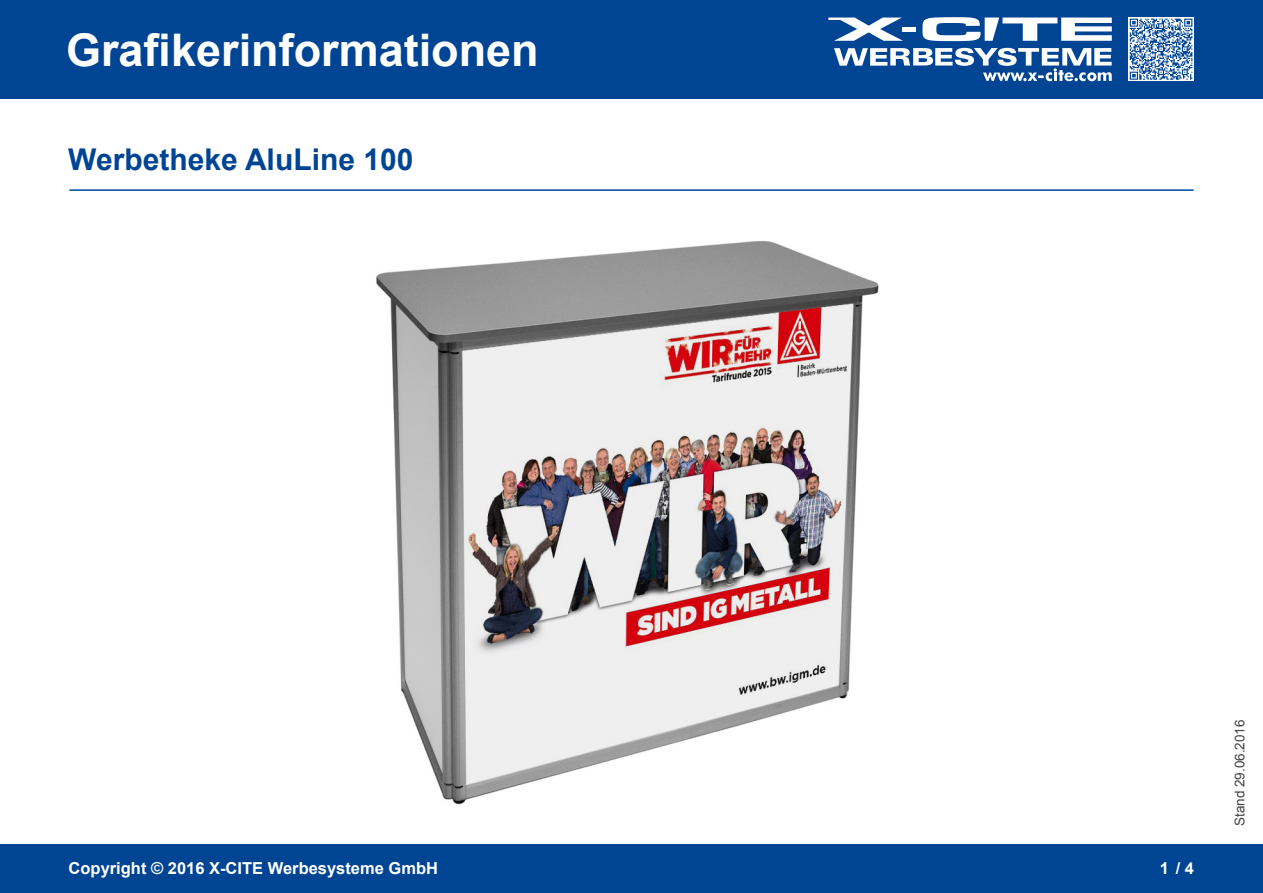
<style>
.page{position:relative;width:1263px;height:893px;background:#fff}
.page>*{position:absolute;margin:0;border:0;box-sizing:border-box;transform-origin:0 0}
.t1{font:700 45px "Arial";color:#fff}
.t2{font:700 30px "Arial";color:#004494}
.t3{font:700 16.5px "Arial";color:#fff}
.t4{font:13.5px "Arial";color:#444}
</style>
<div class="page">
<div style="left:0;top:0;width:1263px;height:98px;background:#004494"></div>
<svg style="left:922px;top:17px;width:190px;height:24px"></svg>
<svg style="left:828px;top:18px;width:75px;height:23px"></svg>
<hr style="left:902px;top:27px;width:13px;height:4px;background:#fff">
<svg style="left:834px;top:48px;width:278px;height:33px"></svg>
<svg style="left:1128px;top:17px;width:65px;height:64px"></svg>
<svg style="left:1130px;top:19px;width:62px;height:61px"></svg>
<div style="left:0;top:844px;width:1263px;height:49px;background:#004494"></div>
<hr style="left:69px;top:189px;width:1124px;height:2px;background:#004494">
<img style="left:376px;top:241px;width:503px;height:564px">
<h1 class="t1" style="left:66px;top:20px;width:474px">Grafikerinformationen</h1>
<h2 class="t2" style="left:68px;top:140px;width:347px">Werbetheke AluLine 100</h2>
<p class="t3" style="left:69px;top:857px;width:371px">Copyright © 2016 X-CITE Werbesysteme GmbH</p>
<p class="t3" style="left:1160px;top:857px;width:36px">1 / 4</p>
<p class="t4" style="left:1231px;top:826px;width:108px;rotate:-90deg">Stand 29.06.2016</p>
</div>
